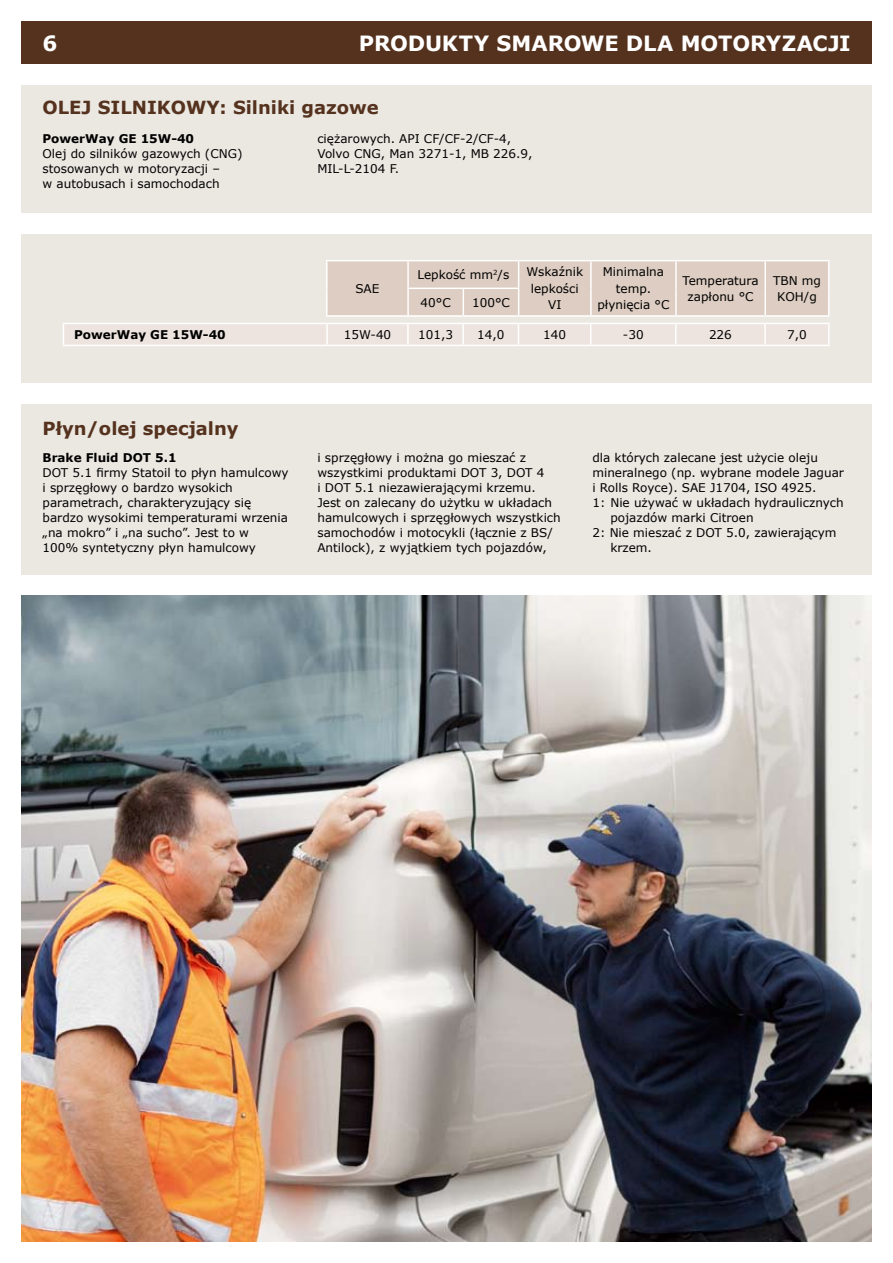
<style>
.page{position:relative;width:893px;height:1263px;background:#fff}
.page>*{position:absolute;margin:0;border:0;box-sizing:border-box;transform-origin:0 0}
.t1{font:700 21px "Verdana";color:#fff}
.t2{font:700 18px "Verdana";color:#55321e}
.t3{font:12px/15px "Verdana";color:#000}
.t4{font:700 12px "Verdana";color:#000}
</style>
<div class="page">
<div style="left:21px;top:21px;width:851px;height:43px;background:#55321e"></div>
<div style="left:21px;top:404px;width:851px;height:170px;background:#ebe8e2"></div>
<div style="left:21px;top:85px;width:851px;height:128px;background:#ebe8e2"></div>
<div style="left:21px;top:234px;width:851px;height:149px;background:#ebe8e2"></div>
<hr style="left:326px;top:260px;width:82px;height:1px;background:#fff">
<hr style="left:326px;top:261px;width:2px;height:27px;background:#fff">
<hr style="left:408px;top:260px;width:55px;height:1px;background:#fff">
<hr style="left:463px;top:260px;width:56px;height:1px;background:#fff">
<hr style="left:519px;top:260px;width:72px;height:1px;background:#fff">
<hr style="left:591px;top:260px;width:85px;height:1px;background:#fff">
<hr style="left:676px;top:260px;width:89px;height:1px;background:#fff">
<hr style="left:765px;top:260px;width:64px;height:1px;background:#fff">
<hr style="left:326px;top:288px;width:2px;height:27px;background:#fff">
<div style="left:327px;top:261px;width:502px;height:54px;background:#ddcdc2"></div>
<hr style="left:326px;top:315px;width:82px;height:2px;background:#fff">
<hr style="left:408px;top:315px;width:55px;height:2px;background:#fff">
<hr style="left:463px;top:315px;width:56px;height:2px;background:#fff">
<hr style="left:519px;top:315px;width:72px;height:2px;background:#fff">
<hr style="left:591px;top:315px;width:85px;height:2px;background:#fff">
<hr style="left:676px;top:315px;width:89px;height:2px;background:#fff">
<hr style="left:765px;top:315px;width:64px;height:2px;background:#fff">
<svg style="left:63px;top:323px;width:702px;height:22px"></svg>
<hr style="left:765px;top:323px;width:65px;height:1px;background:#fff">
<hr style="left:764px;top:324px;width:2px;height:21px;background:#fff">
<hr style="left:828px;top:324px;width:2px;height:21px;background:#fff">
<hr style="left:63px;top:345px;width:264px;height:1px;background:#fff">
<hr style="left:327px;top:345px;width:81px;height:1px;background:#fff">
<hr style="left:408px;top:345px;width:55px;height:1px;background:#fff">
<hr style="left:463px;top:345px;width:55px;height:1px;background:#fff">
<hr style="left:518px;top:345px;width:73px;height:1px;background:#fff">
<hr style="left:591px;top:345px;width:85px;height:1px;background:#fff">
<hr style="left:676px;top:345px;width:89px;height:1px;background:#fff">
<hr style="left:765px;top:345px;width:65px;height:1px;background:#fff">
<img style="left:21px;top:595px;width:851px;height:647px">
<h1 class="t1" style="left:43px;top:30px;width:16px">6</h1>
<h1 class="t1" style="left:359px;top:30px;width:33px">PRODUKTY</h1>
<h1 class="t1" style="left:497px;top:30px;width:19px">SMAROWE</h1>
<h1 class="t1" style="left:626px;top:30px;width:17px">DLA</h1>
<h1 class="t1" style="left:681px;top:30px;width:17px">MOTORYZACJI</h1>
<h2 class="t2" style="left:43px;top:95px;width:338px">Olej silnikowy: Silniki gazowe</h2>
<p class="t4" style="left:43px;top:131px;width:153px">PowerWay GE 15W-40</p>
<p class="t3" style="left:43px;top:146px;width:201px">Olej do silników gazowych (CNG) stosowanych w motoryzacji –<br>w autobusach i samochodach</p>
<p class="t3" style="left:317px;top:131px;width:217px">ciężarowych. API CF/CF-2/CF-4,<br>Volvo CNG, Man 3271-1, MB 226.9,<br>MIL‑L‑2104 F.</p>
<p class="t3" style="left:355px;top:281px;width:24px">SAE</p>
<p class="t3" style="left:417px;top:267px;width:93px">Lepkość mm<sup>2</sup>/s</p>
<p class="t3" style="left:526px;top:264px;width:58px;line-height:16.5px;text-align:center">Wskaźnik lepkości<br>VI</p>
<p class="t3" style="left:597px;top:264px;width:72px;line-height:16.5px;text-align:center">Minimalna temp. płynięcia °C</p>
<p class="t3" style="left:683px;top:272px;width:78px;line-height:16.5px;text-align:center">Temperatura zapłonu °C</p>
<p class="t3" style="left:773px;top:272px;width:49px;line-height:16.5px;text-align:center">TBN mg<br>KOH/g</p>
<p class="t3" style="left:421px;top:295px;width:31px">40°C</p>
<p class="t3" style="left:472px;top:295px;width:38px">100°C</p>
<p class="t4" style="left:74px;top:327px;width:153px">PowerWay GE 15W-40</p>
<p class="t3" style="left:344px;top:327px;width:49px">15W-40</p>
<p class="t3" style="left:418px;top:327px;width:36px">101,3</p>
<p class="t3" style="left:477px;top:327px;width:29px">14,0</p>
<p class="t3" style="left:543px;top:327px;width:24px">140</p>
<p class="t3" style="left:623px;top:327px;width:22px">-30</p>
<p class="t3" style="left:709px;top:327px;width:24px">226</p>
<p class="t3" style="left:787px;top:327px;width:21px">7,0</p>
<h2 class="t2" style="left:43px;top:416px;width:198px">Płyn/olej specjalny</h2>
<p class="t4" style="left:43px;top:450px;width:91px">Brake Fluid DOT</p>
<p class="t4" style="left:155px;top:450px;width:23px">5.1</p>
<p class="t3" style="left:43px;top:465px;width:248px">DOT 5.1 firmy Statoil to płyn hamulcowy i sprzęgłowy o bardzo wysokich parametrach, charakteryzujący się bardzo wysokimi temperaturami wrzenia „na mokro” i „na sucho”. Jest to w<br>100% syntetyczny płyn hamulcowy</p>
<p class="t3" style="left:317px;top:450px;width:245px">i sprzęgłowy i można go mieszać z wszystkimi produktami DOT 3, DOT 4<br>i DOT 5.1 niezawierającymi krzemu.<br>Jest on zalecany do użytku w układach hamulcowych i sprzęgłowych wszystkich samochodów i motocykli (łącznie z BS/ Antilock), z wyjątkiem tych pojazdów,</p>
<p class="t3" style="left:592px;top:450px;width:227px">dla których zalecane jest użycie oleju</p>
<p class="t3" style="left:592px;top:465px;width:253px">mineralnego (np. wybrane modele Jaguar</p>
<p class="t3" style="left:592px;top:480px;width:226px">i Rolls Royce). SAE J1704, ISO 4925.</p>
<p class="t3" style="left:592px;top:495px;width:253px">1: N ie używać w układach hydraulicznych</p>
<p class="t3" style="left:610px;top:510px;width:145px">pojazdów marki Citroen</p>
<p class="t3" style="left:592px;top:525px;width:246px">2: N ie mieszać z DOT 5.0, zawierającym</p>
<p class="t3" style="left:610px;top:540px;width:43px">krzem.</p>
</div>
